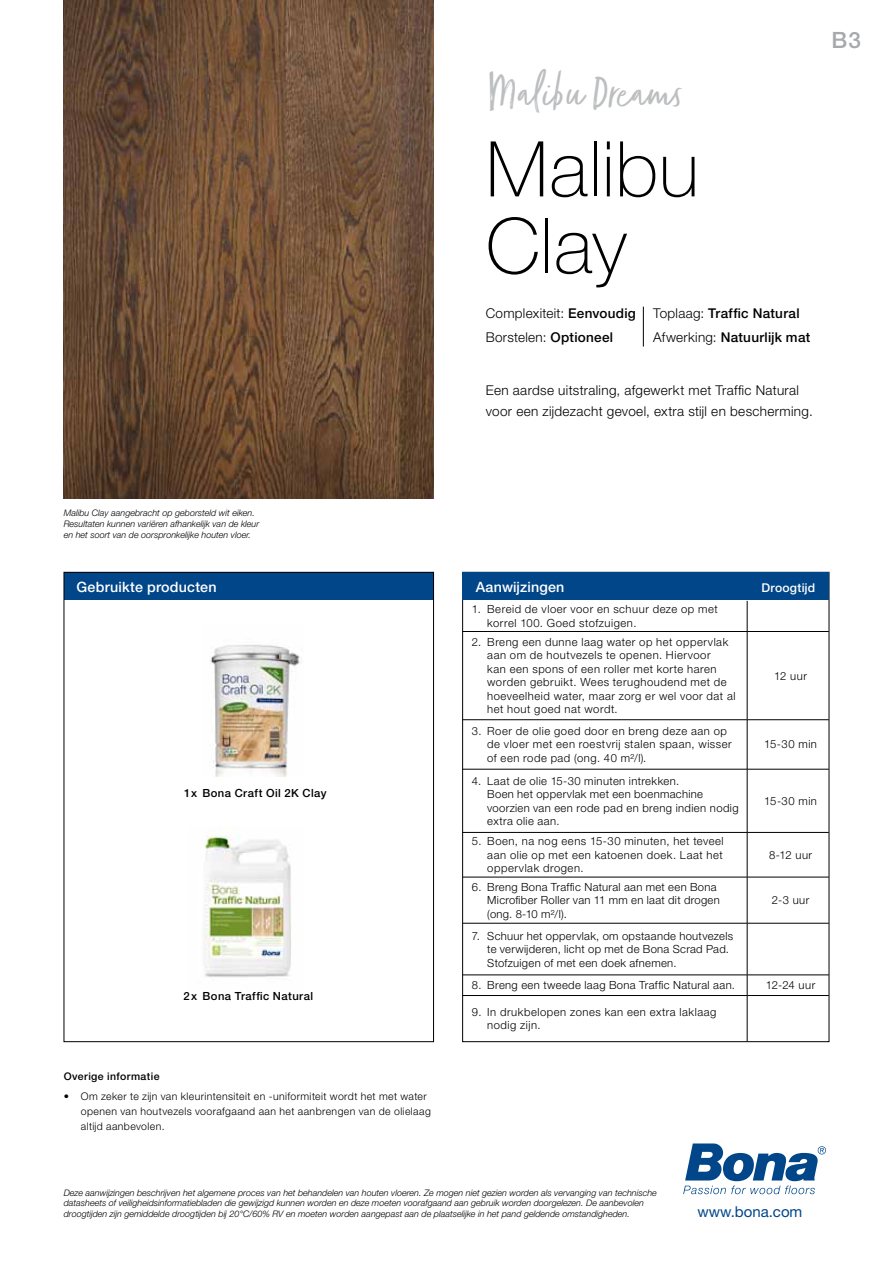
<style>
.page{position:relative;width:893px;height:1263px;background:#fff}
.page>*{position:absolute;margin:0;border:0;box-sizing:border-box;transform-origin:0 0}
.t1{font:100 76.95px/76.8px "Helvetica Neue LT Pro";letter-spacing:.005em;color:#000}
.t2{font:49.5px "Zooja Light Pro";color:#bcbec0}
.t3{font:500 22.5px "Helvetica Neue LT Pro";color:#a7a9ac}
.t4{font:15px "Helvetica Neue LT Std";color:#004689}
.t5{font:500 14.25px "Helvetica Neue LT Pro";letter-spacing:.015em;color:#fff}
.t6{font:300 13.5px/24px "Helvetica Neue LT Pro";letter-spacing:.025em;color:#000}
.t7{font:500 13.5px/24px "Helvetica Neue LT Pro";letter-spacing:.02em;color:#000}
.t8{font:500 12.15px "Helvetica Neue LT Pro";letter-spacing:.025em;color:#fff}
.t9{font:300 11.25px/13.5px "Helvetica Neue LT Pro";letter-spacing:.04em;color:#000}
.t10{font:500 11.25px "Helvetica Neue LT Pro";letter-spacing:.04em;color:#000}
.t11{font:300 10.5px/15px "Helvetica Neue LT Pro";letter-spacing:.04em;color:#000}
.t12{font:500 10.5px "Helvetica Neue LT Pro";letter-spacing:.04em;color:#000}
.t13{font:italic 300 9px/10.8px "Helvetica Neue LT Pro";color:#000}
.s1{font-weight:500}
.s2{font-weight:300}
</style>
<div class="page">
<svg style="left:683px;top:1143px;width:143px;height:51px"></svg>
<img style="left:64px;top:0;width:370px;height:498px">
<div style="left:462px;top:572px;width:367px;height:28px;background:#004689"></div>
<div style="left:64px;top:572px;width:370px;height:28px;background:#004689"></div>
<hr style="left:643px;top:307px;width:1px;height:39px;background:#000">
<img style="left:204px;top:835px;width:88px;height:142px">
<hr style="left:747px;top:601px;width:1px;height:30px;background:#000">
<hr style="left:462px;top:631px;width:285px;height:1px;background:#000">
<hr style="left:747px;top:631px;width:82px;height:1px;background:#000">
<hr style="left:747px;top:632px;width:1px;height:87px;background:#000">
<hr style="left:462px;top:719px;width:285px;height:1px;background:#000">
<hr style="left:747px;top:719px;width:82px;height:1px;background:#000">
<hr style="left:747px;top:720px;width:1px;height:49px;background:#000">
<hr style="left:462px;top:769px;width:285px;height:1px;background:#000">
<hr style="left:747px;top:769px;width:82px;height:1px;background:#000">
<hr style="left:747px;top:769px;width:1px;height:63px;background:#000">
<hr style="left:462px;top:832px;width:285px;height:1px;background:#000">
<hr style="left:747px;top:832px;width:82px;height:1px;background:#000">
<hr style="left:747px;top:833px;width:1px;height:44px;background:#000">
<hr style="left:462px;top:877px;width:285px;height:1px;background:#000">
<hr style="left:747px;top:877px;width:82px;height:1px;background:#000">
<hr style="left:747px;top:877px;width:1px;height:46px;background:#000">
<hr style="left:462px;top:923px;width:285px;height:1px;background:#000">
<hr style="left:747px;top:923px;width:82px;height:1px;background:#000">
<hr style="left:747px;top:923px;width:1px;height:52px;background:#000">
<hr style="left:462px;top:975px;width:285px;height:1px;background:#000">
<hr style="left:747px;top:975px;width:82px;height:1px;background:#000">
<svg style="left:747px;top:975px;width:1px;height:20px"></svg>
<hr style="left:462px;top:995px;width:285px;height:1px;background:#000">
<hr style="left:747px;top:995px;width:82px;height:1px;background:#000">
<hr style="left:747px;top:996px;width:1px;height:45px;background:#000">
<img style="left:210px;top:645px;width:92px;height:131px">
<h2 class="t2" style="left:486px;top:66px;width:196px">Malibu Dreams</h2>
<h1 class="t1" style="left:486px;top:131px;width:214px">Malibu<br>Clay</h1>
<p class="t6" style="left:486px;top:301px;width:152px">Complexiteit: <span class="s1">Eenvoudig<br></span>Borstelen: <span class="s1">Optioneel</span></p>
<p class="t7" style="left:653px;top:301px;width:159px"><span class="s2">Toplaag:</span> Traffic Natural<br><span class="s2">Afwerking:</span> Natuurlijk mat</p>
<p class="t6" style="left:486px;top:380px;width:329px;line-height:21px">Een aardse uitstraling, afgewerkt met Traffic Natural voor een zijdezacht gevoel, extra stijl en bescherming.</p>
<h3 class="t3" style="left:831px;top:27px;width:31px">B3</h3>
<p class="t13" style="left:64px;top:507px;width:197px">Malibu Clay aangebracht op geborsteld wit eiken.<br>Resultaten kunnen variëren afhankelijk van de kleur en het soort van de oorspronkelijke houten vloer.</p>
<p class="t5" style="left:77px;top:578px;width:142px">Gebruikte producten</p>
<p class="t10" style="left:184px;top:786px;width:144px">1x Bona Craft Oil 2K Clay</p>
<p class="t10" style="left:183px;top:989px;width:131px">2x Bona Traffic Natural</p>
<p class="t12" style="left:64px;top:1070px;width:97px">Overige informatie</p>
<p class="t11" style="left:81px;top:1088px;width:352px;text-indent:-17px">• Om zeker te zijn van kleurintensiteit en -uniformiteit wordt het met water openen van houtvezels voorafgaand aan het aanbrengen van de olielaag altijd aanbevolen.</p>
<p class="t5" style="left:476px;top:578px;width:90px">Aanwijzingen</p>
<p class="t8" style="left:761px;top:580px;width:55px">Droogtijd</p>
<p class="t9" style="left:487px;top:602px;width:232px;text-indent:-15px">1. Bereid de vloer voor en schuur deze op met korrel 100. Goed stofzuigen.</p>
<p class="t9" style="left:487px;top:635px;width:250px;text-indent:-15px">2. Breng een dunne laag water op het oppervlak aan om de houtvezels te openen. Hiervoor<br>kan een spons of een roller met korte haren worden gebruikt. Wees terughoudend met de hoeveelheid water, maar zorg er wel voor dat al het hout goed nat wordt.</p>
<p class="t9" style="left:487px;top:724px;width:246px;text-indent:-15px">3. Roer de olie goed door en breng deze aan op de vloer met een roestvrij stalen spaan, wisser of een rode pad (ong. 40 m²/l).</p>
<p class="t9" style="left:487px;top:773px;width:253px;text-indent:-15px">4. Laat de olie 15-30 minuten intrekken.<br>Boen het oppervlak met een boenmachine voorzien van een rode pad en breng indien nodig extra olie aan.</p>
<p class="t9" style="left:487px;top:834px;width:238px;text-align:justify;text-indent:-15px">5. Boen, na nog eens 15-30 minuten, het teveel aan olie op met een katoenen doek. Laat het oppervlak drogen.</p>
<p class="t9" style="left:487px;top:880px;width:234px;text-indent:-15px">6. Breng Bona Traffic Natural aan met een Bona<br>Microfiber Roller van 11 mm en laat dit drogen (ong. 8-10 m²/l).</p>
<p class="t9" style="left:774px;top:669px;width:34px">12 uur</p>
<p class="t9" style="left:764px;top:737px;width:54px">15-30 min</p>
<p class="t9" style="left:764px;top:794px;width:54px">15-30 min</p>
<p class="t9" style="left:769px;top:848px;width:45px">8-12 uur</p>
<p class="t9" style="left:772px;top:893px;width:39px">2-3 uur</p>
<p class="t9" style="left:487px;top:928px;width:247px;text-indent:-15px">7. Schuur het oppervlak, om opstaande houtvezels te verwijderen, licht op met de Bona Scrad Pad.<br>Stofzuigen of met een doek afnemen.</p>
<p class="t9" style="left:472px;top:978px;width:265px">8. Breng een tweede laag Bona Traffic Natural aan.</p>
<p class="t9" style="left:766px;top:978px;width:51px">12-24 uur</p>
<p class="t9" style="left:487px;top:1005px;width:231px;text-indent:-15px">9. In drukbelopen zones kan een extra laklaag nodig zijn.</p>
<p class="t13" style="left:64px;top:1187px;width:595px">Deze aanwijzingen beschrijven het algemene proces van het behandelen van houten vloeren. Ze mogen niet gezien worden als vervanging van technische datasheets of veiligheidsinformatiebladen die gewijzigd kunnen worden en deze moeten voorafgaand aan gebruik worden doorgelezen. De aanbevolen droogtijden zijn gemiddelde droogtijden bij 20°C/60% RV en moeten worden aangepast aan de plaatselijke in het pand geldende omstandigheden.</p>
<h3 class="t4" style="left:697px;top:1203px;width:106px">www.bona.com</h3>
</div>
